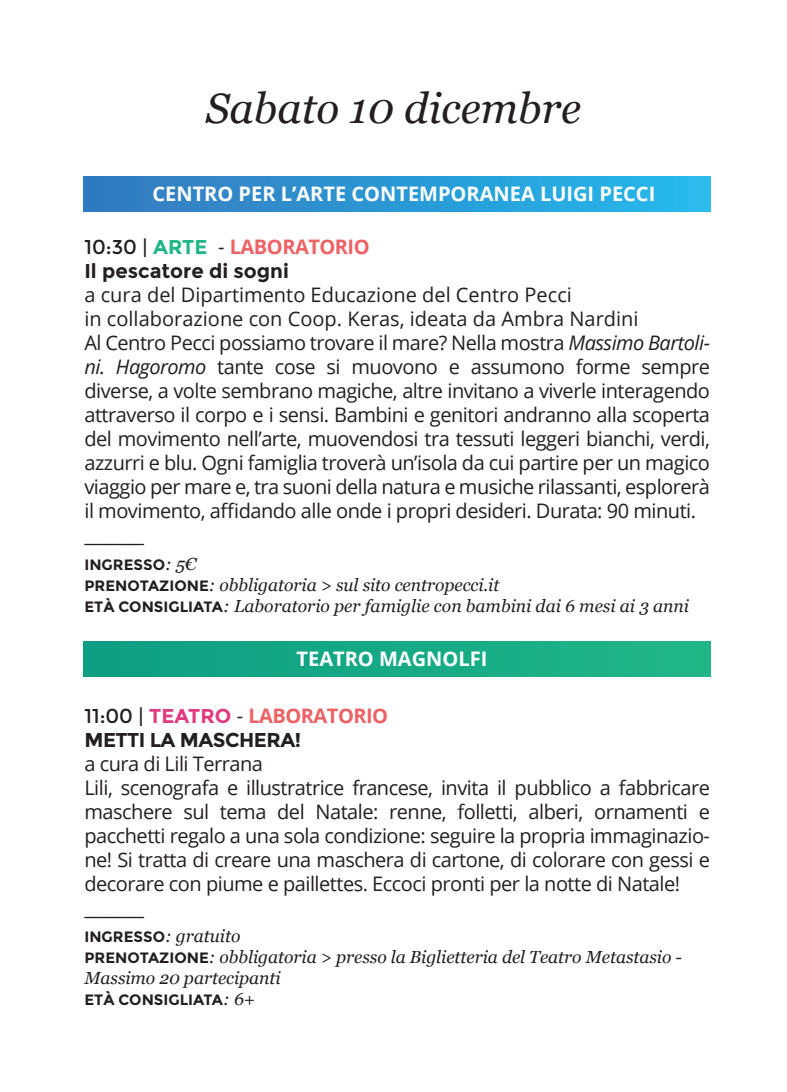
<style>
.page{position:relative;width:787px;height:1092px;background:#fff}
.page>*{position:absolute;margin:0;border:0;box-sizing:border-box;transform-origin:0 0}
.t1{font:italic 42.5px "Georgia";color:#231f20}
.t2{font:20px/24px "Open Sans";letter-spacing:-.025em;color:#231f20}
.t3{font:700 20px "Open Sans";color:#fff}
.t4{font:700 20px "Open Sans";letter-spacing:-.025em;color:#ed6265}
.t5{font:700 20px "Montserrat";letter-spacing:-.005em;color:#231f20}
.t6{font:700 20px "Montserrat";letter-spacing:-.025em;color:#231f20}
.t7{font:italic 17.5px/21px "Georgia";letter-spacing:-.005em;color:#231f20}
.t8{font:700 15px "Montserrat";color:#231f20}
.s1{font-family:"Montserrat";font-weight:400;color:#231f20}
.s2{font-family:"Montserrat";color:#21b685}
.s3{font-weight:400;color:#231f20}
.s4{font-style:italic}
.s5{font-family:"Georgia";font-weight:400;font-style:italic;font-size:17.5px}
.s6{font-family:"Montserrat";font-weight:700;font-style:normal;font-size:15px}
.s7{font-family:"Montserrat";color:#e03b7f}
</style>
<div class="page">
<div style="left:83px;top:177px;width:627px;height:34px;background:linear-gradient(to right,#3378bd,#25baec)"></div>
<div style="left:84px;top:641px;width:626px;height:35px;background:#16aa85"></div>
<h1 class="t1" style="left:206px;top:77px;width:377px">Sabato 10 dicembre</h1>
<p class="t3" style="left:152px;top:180px;width:504px">CENTRO PER L’ARTE CONTEMPORANEA LUIGI PECCI</p>
<p class="t4" style="left:84px;top:232px;width:287px"><span class="s1">10:30 |</span> <span class="s2">ARTE</span> <span class="s3">-</span> LABORATORIO</p>
<p class="t5" style="left:84px;top:259px;width:206px">Il pescatore di sogni</p>
<p class="t2" style="left:84px;top:282px;width:627px">a cura del Dipartimento Educazione del Centro Pecci<br>in collaborazione con Coop. Keras, ideata da Ambra Nardini<br>Al Centro Pecci possiamo trovare il mare? Nella mostra <span class="s4">Massimo Bartoli&shy;ni. Hagoromo</span> tante cose si muovono e assumono forme sempre diverse, a volte sembrano magiche, altre invitano a viverle interagendo attraverso il corpo e i sensi. Bambini e genitori andranno alla scoperta del movimento nell’arte, muovendosi tra tessuti leggeri bianchi, verdi, azzurri e blu. Ogni famiglia troverà un’isola da cui partire per un magico viaggio per mare e, tra suoni della natura e musiche rilassanti, esplorerà il movimento, affidando alle onde i propri desideri. Durata: 90 minuti. _______</p>
<p class="t8" style="left:84px;top:555px;width:113px">INGRESSO<span class="s5">: 5€</span></p>
<p class="t7" style="left:84px;top:573px;width:606px"><span class="s6">PRENOTAZIONE</span>: obbligatoria &gt; sul sito centropecci.it<br><span class="s6">ETÀ CONSIGLIATA</span>: Laboratorio per famiglie con bambini dai 6 mesi ai 3 anni</p>
<p class="t3" style="left:296px;top:644px;width:192px">TEATRO MAGNOLFI</p>
<p class="t4" style="left:84px;top:701px;width:305px"><span class="s1">11:00 |</span> <span class="s7">TEATRO</span> <span class="s3">-</span> LABORATORIO</p>
<p class="t6" style="left:84px;top:727px;width:218px">METTI LA MASCHERA!</p>
<p class="t2" style="left:84px;top:750px;width:627px">a cura di Lili Terrana<br>Lili, scenografa e illustratrice francese, invita il pubblico a fabbricare maschere sul tema del Natale: renne, folletti, alberi, ornamenti e pacchetti regalo a una sola condizione: seguire la propria immaginazio&shy;ne! Si tratta di creare una maschera di cartone, di colorare con gessi e decorare con piume e paillettes. Eccoci pronti per la notte di Natale! _______</p>
<p class="t7" style="left:84px;top:924px;width:599px"><span class="s6">INGRESSO</span>: gratuito<br><span class="s6">PRENOTAZIONE</span>: obbligatoria &gt; presso la Biglietteria del Teatro Metastasio -<br>Massimo 20 partecipanti</p>
<p class="t8" style="left:84px;top:991px;width:172px">ETÀ CONSIGLIATA<span class="s5">: 6+</span></p>
</div>
